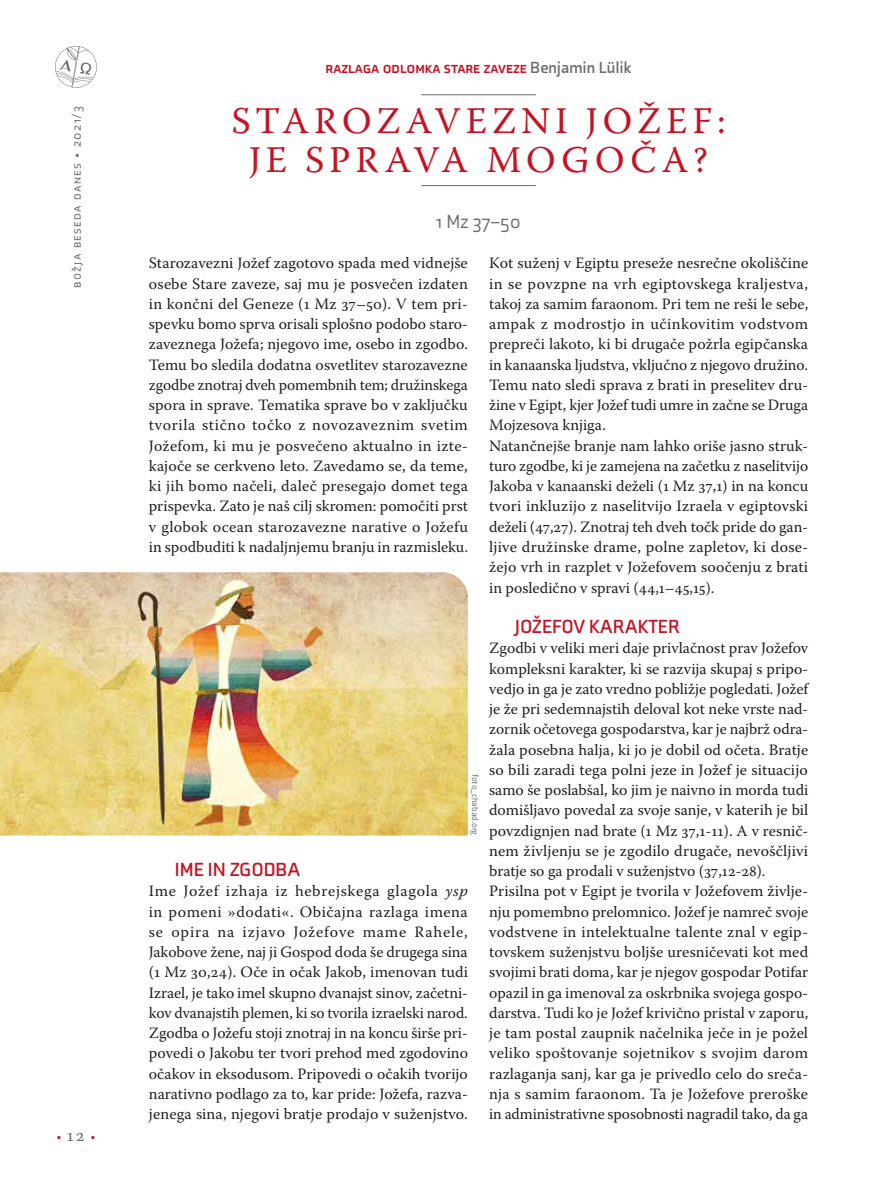
<style>
.page{position:relative;width:872px;height:1191px;background:#fff}
.page>*{position:absolute;margin:0;border:0;box-sizing:border-box;transform-origin:0 0}
.t1{font:37.5px/39px "Warnock Pro";letter-spacing:.135em;color:#c41324;text-align:center}
.t2{font:700 19.5px "Axia";letter-spacing:.085em;color:#c41324}
.t3{font:19.5px "Axia";color:#6c6d70}
.t4{font:700 16.5px "Axia";color:#c41324}
.t5{font:15.75px/20.2px "Warnock Pro";letter-spacing:.005em;color:#231f20;text-align:justify}
.t6{font:13.05px "Axia";color:#6c6d70}
.t7{font:13.05px "Axia";color:#c41324}
.t8{font:9px "Axia";color:#6c6d70}
.s1{font-family:"Warnock Pro";font-size:18px;color:#6c6d70}
.s2{color:#6c6d70}
.s3{font-style:italic}
</style>
<div class="page">
<img style="left:0;top:572px;width:468px;height:263px">
<svg style="left:55px;top:46px;width:42px;height:42px"></svg>
<hr style="left:421px;top:94px;width:115px;height:1px;background:#6c6d70">
<hr style="left:421px;top:185px;width:115px;height:1px;background:#6c6d70">
<p class="t6" style="left:69px;top:288px;width:183px;rotate:-90deg">božja beseda danes • 2021/3</p>
<p class="t7" style="left:56px;top:1128px;width:41px">•<span class="s1">12</span>•</p>
<p class="t4" style="left:325px;top:58px;width:307px">RAZLAGA ODLOMKA STARE ZAVEZE <span class="s2">Benjamin Lülik</span></p>
<h1 class="t1" style="left:231px;top:101px;width:496px">STAROZAVEZNI JOŽEF:<br>JE SPRAVA MOGOČA?</h1>
<p class="t3" style="left:436px;top:210px;width:86px">1 Mz 37–50</p>
<p class="t5" style="left:149px;top:253px;width:321px">Starozavezni Jožef zagotovo spada med vidnejše osebe Stare zaveze, saj mu je posvečen izdaten in končni del Geneze (1 Mz 37–50). V tem pri&shy;spevku bomo sprva orisali splošno podobo staro&shy;zaveznega Jožefa; njegovo ime, osebo in zgodbo.<br>Temu bo sledila dodatna osvetlitev starozavezne zgodbe znotraj dveh pomembnih tem; družinskega spora in sprave. Tematika sprave bo v zaključku tvorila stično točko z novozaveznim svetim Jožefom, ki mu je posvečeno aktualno in izte&shy;kajoče se cerkveno leto. Zavedamo se, da teme, ki jih bomo načeli, daleč presegajo domet tega prispevka. Zato je naš cilj skromen: pomočiti prst v globok ocean starozavezne narative o Jožefu in spodbuditi k nadaljnjemu branju in razmisleku.</p>
<p class="t5" style="left:489px;top:253px;width:321px;text-align:left">Kot suženj v Egiptu preseže nesrečne okoliščine in se povzpne na vrh egiptovskega kraljestva, takoj za samim faraonom. Pri tem ne reši le sebe, ampak z modrostjo in učinkovitim vodstvom prepreči lakoto, ki bi drugače požrla egipčanska in kanaanska ljudstva, vključno z njegovo družino.<br>Temu nato sledi sprava z brati in preselitev dru&shy;žine v Egipt, kjer Jožef tudi umre in začne se Druga Mojzesova knjiga.<br>Natančnejše branje nam lahko oriše jasno struk&shy;turo zgodbe, ki je zamejena na začetku z naselitvijo Jakoba v kanaanski deželi (1 Mz 37,1) in na koncu tvori inkluzijo z naselitvijo Izraela v egiptovski deželi (47,27). Znotraj teh dveh točk pride do gan&shy;ljive družinske drame, polne zapletov, ki dose&shy;žejo vrh in razplet v Jožefovem soočenju z brati in posledično v spravi (44,1–45,15).</p>
<p class="t2" style="left:514px;top:614px;width:167px">JOŽEFOV KARAKTER</p>
<p class="t5" style="left:489px;top:637px;width:321px;text-align:left">Zgodbi v veliki meri daje privlačnost prav Jožefov kompleksni karakter, ki se razvija skupaj s pripo&shy;vedjo in ga je zato vredno pobližje pogledati. Jožef je že pri sedemnajstih deloval kot neke vrste nad&shy;zornik očetovega gospodarstva, kar je najbrž odra&shy;žala posebna halja, ki jo je dobil od očeta. Bratje so bili zaradi tega polni jeze in Jožef je situacijo samo še poslabšal, ko jim je naivno in morda tudi domišljavo povedal za svoje sanje, v katerih je bil povzdignjen nad brate (1 Mz 37,1-11). A v resnič&shy;nem življenju se je zgodilo drugače, nevoščljivi bratje so ga prodali v suženjstvo (37,12-28).<br>Prisilna pot v Egipt je tvorila v Jožefovem življe&shy;nju pomembno prelomnico. Jožef je namreč svoje vodstvene in intelektualne talente znal v egip&shy;tovskem suženjstvu boljše uresničevati kot med svojimi brati doma, kar je njegov gospodar Potifar opazil in ga imenoval za oskrbnika svojega gospo&shy;darstva. Tudi ko je Jožef krivično pristal v zaporu, je tam postal zaupnik načelnika ječe in je požel veliko spoštovanje sojetnikov s svojim darom razlaganja sanj, kar ga je privedlo celo do sreča&shy;nja s samim faraonom. Ta je Jožefove preroške in administrativne sposobnosti nagradil tako, da ga</p>
<p class="t8" style="left:480px;top:774px;width:63px;rotate:90deg">foto_chabad.org</p>
<p class="t2" style="left:174px;top:857px;width:128px">IME IN ZGODBA</p>
<p class="t5" style="left:149px;top:880px;width:321px">Ime Jožef izhaja iz hebrejskega glagola <span class="s3">ysp </span>in pomeni »dodati«. Običajna razlaga imena se opira na izjavo Jožefove mame Rahele, Jakobove žene, naj ji Gospod doda še drugega sina (1 Mz 30,24). Oče in očak Jakob, imenovan tudi Izrael, je tako imel skupno dvanajst sinov, začetni&shy;kov dvanajstih plemen, ki so tvorila izraelski narod.<br>Zgodba o Jožefu stoji znotraj in na koncu širše pri&shy;povedi o Jakobu ter tvori prehod med zgodovino očakov in eksodusom. Pripovedi o očakih tvorijo narativno podlago za to, kar pride: Jožefa, razva&shy;jenega sina, njegovi bratje prodajo v suženjstvo.</p>
</div>
